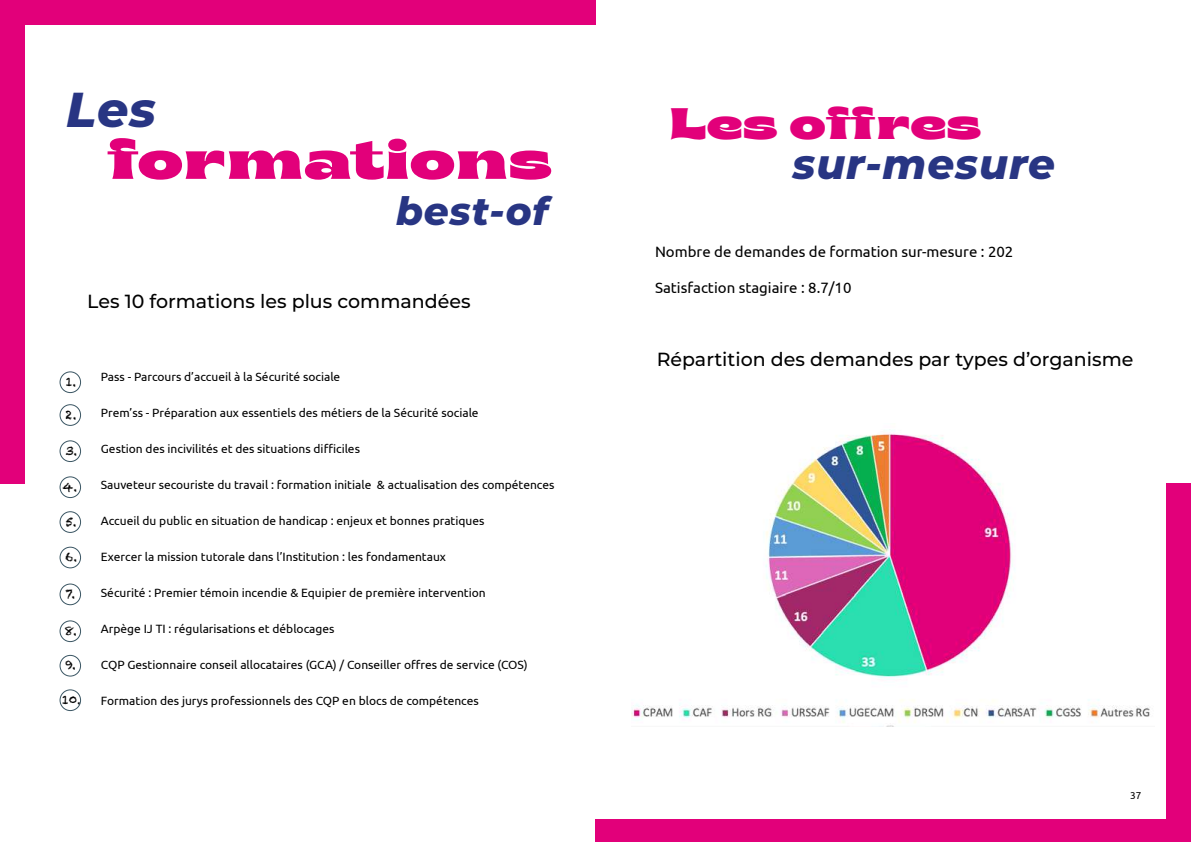
<style>
.page{position:relative;width:1191px;height:842px;background:#fff}
.page>*{position:absolute;margin:0;border:0;box-sizing:border-box;transform-origin:0 0}
.t1{font:900 semi-expanded 55px "Brice";letter-spacing:.015em;color:#e2007a}
.t2{font:italic 800 49px "Montserrat";color:#283583}
.t3{font:900 semi-expanded 44px "Brice";letter-spacing:.02em;color:#e2007a}
.t4{font:italic 800 42px "Montserrat";letter-spacing:.02em;color:#283583}
.t5{font:italic 800 39px "Montserrat";letter-spacing:.02em;color:#283583}
.t6{font:500 19px "Montserrat";color:#000}
.t7{font:15px "Ubuntu";color:#000}
.t8{font:12px "Ubuntu";color:#000}
.t9{font:12px "Chalkduster";color:#000}
.t10{font:10px "Ubuntu";color:#000}
</style>
<div class="page">
<div style="left:0;top:0;width:24px;height:483px;background:#e2007a"></div>
<div style="left:0;top:0;width:595px;height:24px;background:#e2007a"></div>
<div style="left:595px;top:819px;width:596px;height:23px;background:#e2007a"></div>
<div style="left:1166px;top:483px;width:25px;height:343px;background:#e2007a"></div>
<svg style="left:60px;top:477px;width:21px;height:21px"></svg>
<div style="left:62px;top:479px;width:18px;height:15px;background:#fff"></div>
<div style="left:60px;top:476px;width:21px;height:22px;border:1px solid #3a5563;border-radius:50%"></div>
<div style="left:60px;top:440px;width:21px;height:22px;border:1px solid #3a5563;border-radius:50%"></div>
<svg style="left:60px;top:512px;width:21px;height:20px"></svg>
<div style="left:65px;top:514px;width:12px;height:14px;background:#fff"></div>
<div style="left:60px;top:511px;width:21px;height:22px;border:1px solid #3a5563;border-radius:50%"></div>
<svg style="left:60px;top:405px;width:21px;height:20px"></svg>
<div style="left:65px;top:407px;width:12px;height:14px;background:#fff"></div>
<div style="left:60px;top:404px;width:21px;height:22px;border:1px solid #3a5563;border-radius:50%"></div>
<svg style="left:60px;top:372px;width:21px;height:21px"></svg>
<div style="left:65px;top:374px;width:12px;height:14px;background:#fff"></div>
<div style="left:60px;top:371px;width:21px;height:22px;border:1px solid #3a5563;border-radius:50%"></div>
<div style="left:60px;top:547px;width:21px;height:21px;border:1px solid #3a5563;border-radius:50%"></div>
<svg style="left:60px;top:584px;width:21px;height:21px"></svg>
<div style="left:65px;top:586px;width:12px;height:14px;background:#fff"></div>
<div style="left:60px;top:583px;width:21px;height:22px;border:1px solid #3a5563;border-radius:50%"></div>
<div style="left:60px;top:620px;width:21px;height:22px;border:1px solid #3a5563;border-radius:50%"></div>
<svg style="left:60px;top:655px;width:21px;height:21px"></svg>
<div style="left:65px;top:658px;width:12px;height:14px;background:#fff"></div>
<div style="left:60px;top:655px;width:21px;height:21px;border:1px solid #3a5563;border-radius:50%"></div>
<svg style="left:62px;top:692px;width:19px;height:18px"></svg>
<div style="left:60px;top:689px;width:21px;height:22px;border:1px solid #3a5563;border-radius:50%"></div>
<img style="left:631px;top:430px;width:519px;height:296px">
<h2 class="t2" style="left:66px;top:74px;width:91px">Les</h2>
<h1 class="t1" style="left:107px;top:134px;width:446px">formations</h1>
<h3 class="t5" style="left:396px;top:183px;width:154px">best-of</h3>
<h3 class="t6" style="left:87px;top:287px;width:385px">Les 10 formations les plus commandées</h3>
<p class="t9" style="left:65px;top:375px;width:12px">1.</p>
<p class="t9" style="left:65px;top:408px;width:13px">2.</p>
<p class="t9" style="left:65px;top:444px;width:13px">3.</p>
<p class="t9" style="left:62px;top:480px;width:16px">4.</p>
<p class="t9" style="left:65px;top:515px;width:13px">5.</p>
<p class="t9" style="left:65px;top:550px;width:14px">6.</p>
<p class="t9" style="left:65px;top:587px;width:11px">7.</p>
<p class="t9" style="left:64px;top:624px;width:14px">8.</p>
<p class="t9" style="left:65px;top:658px;width:12px">9.</p>
<p class="t9" style="left:62px;top:693px;width:21px">10.</p>
<p class="t8" style="left:101px;top:369px;width:241px">Pass - Parcours d’accueil à la Sécurité sociale</p>
<p class="t8" style="left:101px;top:405px;width:379px">Prem’ss - Préparation aux essentiels des métiers de la Sécurité sociale</p>
<p class="t8" style="left:101px;top:441px;width:261px">Gestion des incivilités et des situations difficiles</p>
<p class="t8" style="left:101px;top:477px;width:455px">Sauveteur secouriste du travail : formation initiale &amp; actualisation des compétences</p>
<p class="t8" style="left:101px;top:513px;width:385px">Accueil du public en situation de handicap : enjeux et bonnes pratiques</p>
<p class="t8" style="left:101px;top:549px;width:347px">Exercer la mission tutorale dans l’Institution : les fondamentaux</p>
<p class="t8" style="left:101px;top:585px;width:386px">Sécurité : Premier témoin incendie &amp; Equipier de première intervention</p>
<p class="t8" style="left:101px;top:621px;width:235px">Arpège IJ TI : régularisations et déblocages</p>
<p class="t8" style="left:101px;top:657px;width:428px">CQP Gestionnaire conseil allocataires (GCA) / Conseiller offres de service (COS)</p>
<p class="t8" style="left:101px;top:693px;width:379px">Formation des jurys professionnels des CQP en blocs de compétences</p>
<h3 class="t3" style="left:669px;top:104px;width:313px">Les offres</h3>
<h3 class="t4" style="left:792px;top:133px;width:264px">sur-mesure</h3>
<p class="t7" style="left:655px;top:242px;width:360px">Nombre de demandes de formation sur-mesure : 202</p>
<p class="t7" style="left:655px;top:278px;width:198px">Satisfaction stagiaire : 8.7/10</p>
<h3 class="t6" style="left:656px;top:346px;width:478px">Répartition des demandes par types d’organisme</h3>
<p class="t10" style="left:1130px;top:789px;width:13px">37</p>
</div>
